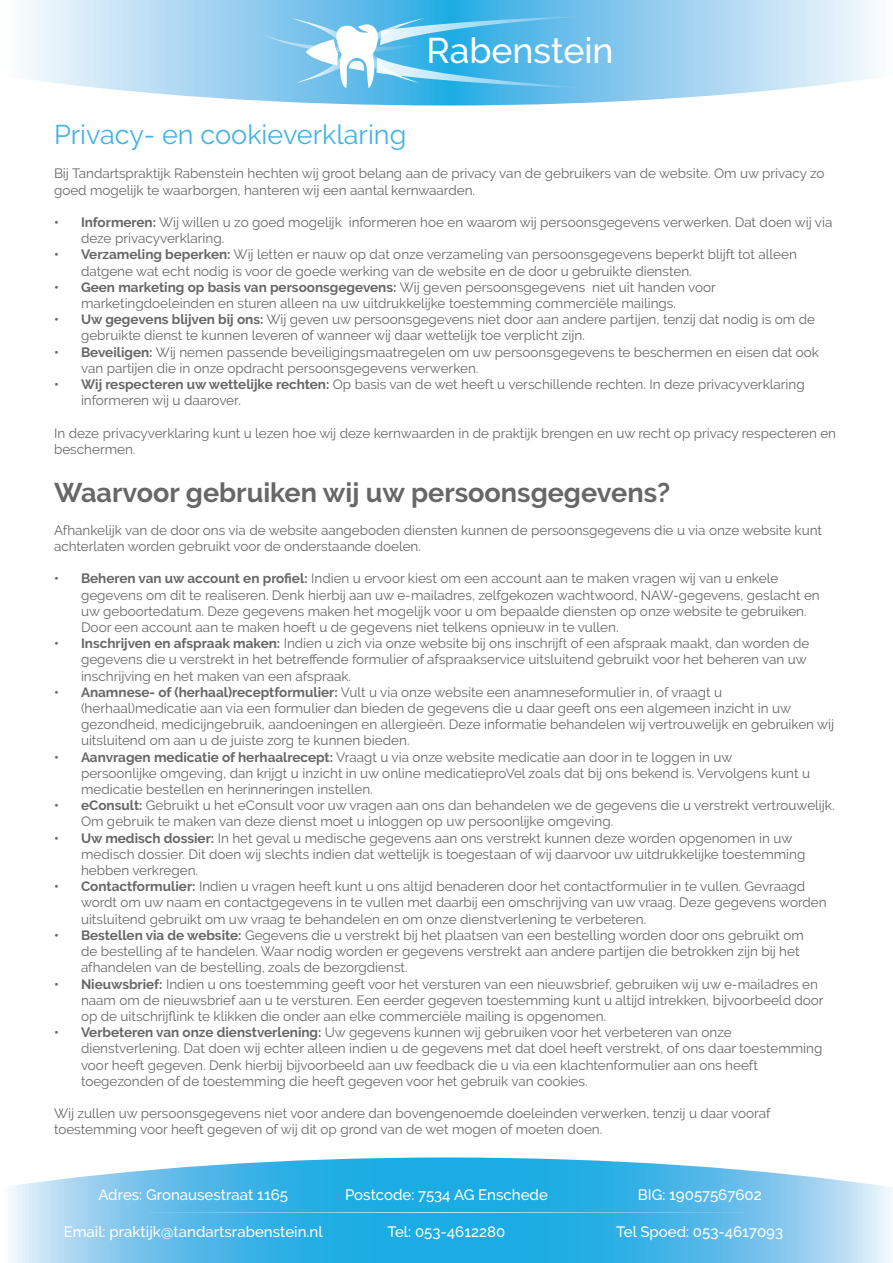
<style>
.page{position:relative;width:893px;height:1263px;background:#fff}
.page>*{position:absolute;margin:0;border:0;box-sizing:border-box;transform-origin:0 0}
.t1{font:500 35.55px "Raleway";color:#fff}
.t2{font:700 27px "Raleway";color:#676767}
.t3{font:27px "Raleway";color:#41b3e5}
.t4{font:500 15px "Raleway";color:#fff}
.t5{font:13.5px/16.2px "Raleway";color:#676767}
.s1{font-weight:700}
</style>
<div class="page">
<svg style="left:8px;top:1157px;width:885px;height:106px;background:#64c1ea"></svg>
<svg style="left:25px;top:0;width:851px;height:105px;background:#b0daf3"></svg>
<svg style="left:250px;top:16px;width:337px;height:73px;background:#73c5ec"></svg>
<svg style="left:149px;top:1212px;width:595px;height:1px"></svg>
<h1 class="t1" style="left:427px;top:30px;width:188px">Rabenstein</h1>
<h2 class="t3" style="left:54px;top:119px;width:354px">Privacy- en cookieverklaring</h2>
<p class="t5" style="left:54px;top:165px;width:772px">Bij Tandartspraktijk Rabenstein hechten wij groot belang aan de privacy van de gebruikers van de website. Om uw privacy zo goed mogelijk te waarborgen, hanteren wij een aantal kernwaarden.</p>
<p class="t5" style="left:81px;top:214px;width:753px;text-indent:-27px"><span class="s1">• Informeren:</span> Wij willen u zo goed mogelijk informeren hoe en waarom wij persoonsgegevens verwerken. Dat doen wij via deze privacyverklaring.</p>
<p class="t5" style="left:81px;top:246px;width:717px;text-indent:-27px"><span class="s1">• Verzameling beperken:</span> Wij letten er nauw op dat onze verzameling van persoonsgegevens beperkt blijft tot alleen datgene wat echt nodig is voor de goede werking van de website en de door u gebruikte diensten.</p>
<p class="t5" style="left:81px;top:279px;width:636px;text-indent:-27px"><span class="s1">• Geen marketing op basis van persoonsgegevens:</span> Wij geven persoonsgegevens niet uit handen voor marketingdoeleinden en sturen alleen na uw uitdrukkelijke toestemming commerciële mailings.</p>
<p class="t5" style="left:81px;top:311px;width:736px;text-indent:-27px"><span class="s1">• Uw gegevens blijven bij ons:</span> Wij geven uw persoonsgegevens niet door aan andere partijen, tenzij dat nodig is om de gebruikte dienst te kunnen leveren of wanneer wij daar wettelijk toe verplicht zijn.</p>
<p class="t5" style="left:81px;top:344px;width:739px;text-indent:-27px"><span class="s1">• Beveiligen:</span> Wij nemen passende beveiligingsmaatregelen om uw persoonsgegevens te beschermen en eisen dat ook van partijen die in onze opdracht persoonsgegevens verwerken.</p>
<p class="t5" style="left:81px;top:376px;width:725px;text-indent:-27px"><span class="s1">• Wij respecteren uw wettelijke rechten:</span> Op basis van de wet heeft u verschillende rechten. In deze privacyverklaring informeren wij u daarover.</p>
<p class="t5" style="left:54px;top:425px;width:784px">In deze privacyverklaring kunt u lezen hoe wij deze kernwaarden in de praktijk brengen en uw recht op privacy respecteren en beschermen.</p>
<h2 class="t2" style="left:54px;top:477px;width:618px">Waarvoor gebruiken wij uw persoonsgegevens?</h2>
<p class="t5" style="left:54px;top:522px;width:770px">Afhankelijk van de door ons via de website aangeboden diensten kunnen de persoonsgegevens die u via onze website kunt achterlaten worden gebruikt voor de onderstaande doelen.</p>
<p class="t5" style="left:81px;top:570px;width:740px;text-indent:-27px"><span class="s1">• Beheren van uw account en profiel:</span> Indien u ervoor kiest om een account aan te maken vragen wij van u enkele gegevens om dit te realiseren. Denk hierbij aan uw e-mailadres, zelfgekozen wachtwoord, NAW-gegevens, geslacht en uw geboortedatum. Deze gegevens maken het mogelijk voor u om bepaalde diensten op onze website te gebruiken.<br>Door een account aan te maken hoeft u de gegevens niet telkens opnieuw in te vullen.</p>
<p class="t5" style="left:81px;top:635px;width:730px;text-indent:-27px"><span class="s1">• Inschrijven en afspraak maken:</span> Indien u zich via onze website bij ons inschrijft of een afspraak maakt, dan worden de gegevens die u verstrekt in het betreffende formulier of afspraakservice uitsluitend gebruikt voor het beheren van uw inschrijving en het maken van een afspraak.</p>
<p class="t5" style="left:81px;top:684px;width:755px;text-indent:-27px"><span class="s1">• Anamnese- of (herhaal)receptformulier:</span> Vult u via onze website een anamneseformulier in, of vraagt u (herhaal)medicatie aan via een formulier dan bieden de gegevens die u daar geeft ons een algemeen inzicht in uw gezondheid, medicijngebruik, aandoeningen en allergieën. Deze informatie behandelen wij vertrouwelijk en gebruiken wij uitsluitend om aan u de juiste zorg te kunnen bieden.</p>
<p class="t5" style="left:81px;top:749px;width:730px;text-indent:-27px"><span class="s1">• Aanvragen medicatie of herhaalrecept:</span> Vraagt u via onze website medicatie aan door in te loggen in uw persoonlijke omgeving, dan krijgt u inzicht in uw online medicatieproVel zoals dat bij ons bekend is. Vervolgens kunt u medicatie bestellen en herinneringen instellen.</p>
<p class="t5" style="left:81px;top:797px;width:755px;text-indent:-27px"><span class="s1">• eConsult:</span> Gebruikt u het eConsult voor uw vragen aan ons dan behandelen we de gegevens die u verstrekt vertrouwelijk.<br>Om gebruik te maken van deze dienst moet u inloggen op uw persoonlijke omgeving.</p>
<p class="t5" style="left:81px;top:830px;width:726px;text-indent:-27px"><span class="s1">• Uw medisch dossier:</span> In het geval u medische gegevens aan ons verstrekt kunnen deze worden opgenomen in uw medisch dossier. Dit doen wij slechts indien dat wettelijk is toegestaan of wij daarvoor uw uitdrukkelijke toestemming hebben verkregen.</p>
<p class="t5" style="left:81px;top:878px;width:747px;text-indent:-27px"><span class="s1">• Contactformulier:</span> Indien u vragen heeft kunt u ons altijd benaderen door het contactformulier in te vullen. Gevraagd wordt om uw naam en contactgegevens in te vullen met daarbij een omschrijving van uw vraag. Deze gegevens worden uitsluitend gebruikt om uw vraag te behandelen en om onze dienstverlening te verbeteren.</p>
<p class="t5" style="left:81px;top:927px;width:724px;text-indent:-27px"><span class="s1">• Bestellen via de website:</span> Gegevens die u verstrekt bij het plaatsen van een bestelling worden door ons gebruikt om de bestelling af te handelen. Waar nodig worden er gegevens verstrekt aan andere partijen die betrokken zijn bij het afhandelen van de bestelling, zoals de bezorgdienst.</p>
<p class="t5" style="left:81px;top:975px;width:744px;text-indent:-27px"><span class="s1">• Nieuwsbrief:</span> Indien u ons toestemming geeft voor het versturen van een nieuwsbrief, gebruiken wij uw e-mailadres en naam om de nieuwsbrief aan u te versturen. Een eerder gegeven toestemming kunt u altijd intrekken, bijvoorbeeld door op de uitschrijflink te klikken die onder aan elke commerciële mailing is opgenomen.</p>
<p class="t5" style="left:81px;top:1024px;width:743px;text-indent:-27px"><span class="s1">• Verbeteren van onze dienstverlening:</span> Uw gegevens kunnen wij gebruiken voor het verbeteren van onze dienstverlening. Dat doen wij echter alleen indien u de gegevens met dat doel heeft verstrekt, of ons daar toestemming voor heeft gegeven. Denk hierbij bijvoorbeeld aan uw feedback die u via een klachtenformulier aan ons heeft toegezonden of de toestemming die heeft gegeven voor het gebruik van cookies.</p>
<p class="t5" style="left:54px;top:1105px;width:718px">Wij zullen uw persoonsgegevens niet voor andere dan bovengenoemde doeleinden verwerken, tenzij u daar vooraf toestemming voor heeft gegeven of wij dit op grond van de wet mogen of moeten doen.</p>
<p class="t4" style="left:98px;top:1186px;width:191px">Adres: Gronausestraat 1165</p>
<p class="t4" style="left:64px;top:1223px;width:260px">Email: praktijk@tandartsrabenstein.nl</p>
<p class="t4" style="left:345px;top:1186px;width:204px">Postcode: 7534 AG Enschede</p>
<p class="t4" style="left:388px;top:1223px;width:119px">Tel: 053-4612280</p>
<p class="t4" style="left:638px;top:1186px;width:125px">BIG: 19057567602</p>
<p class="t4" style="left:616px;top:1223px;width:168px">Tel Spoed: 053-4617093</p>
</div>
